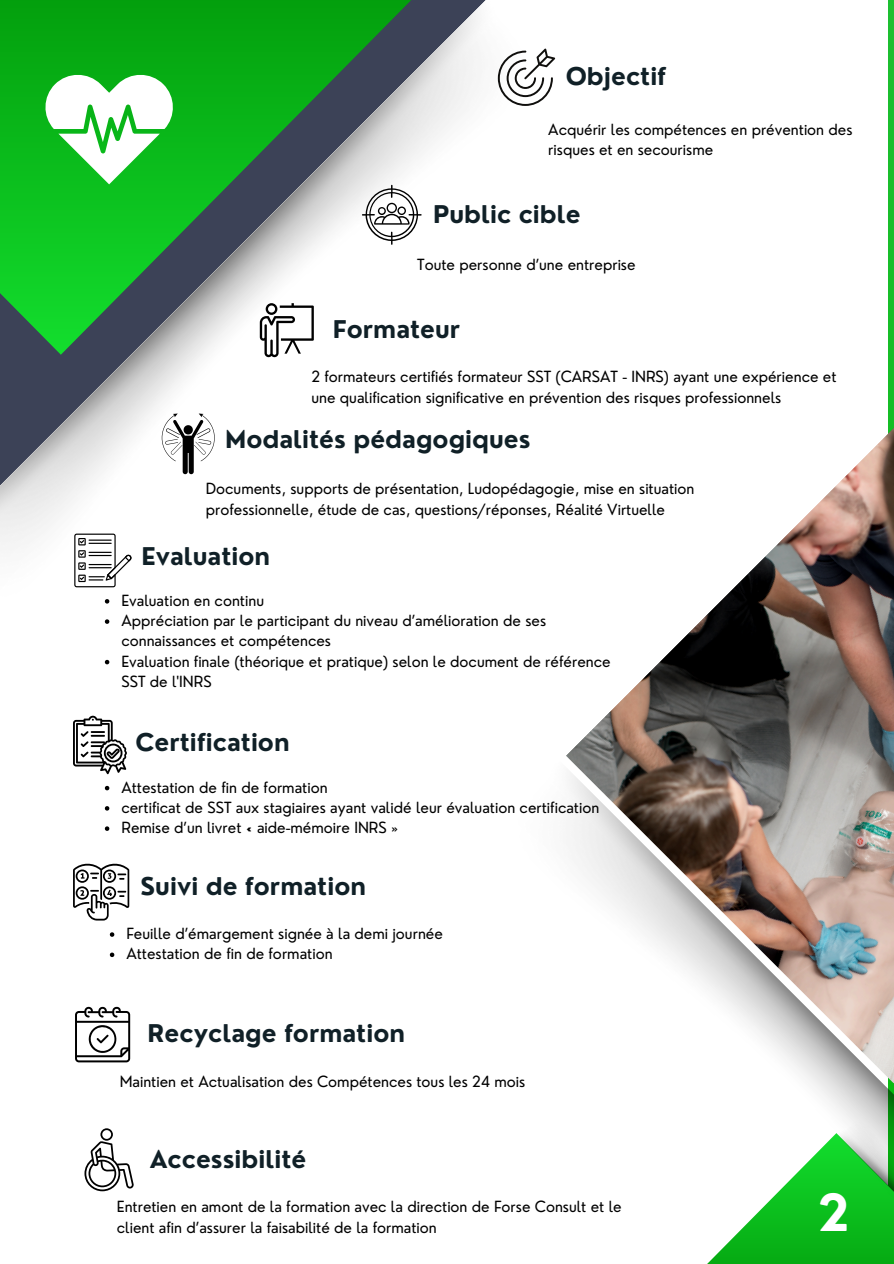
<style>
.page{position:relative;width:894px;height:1264px;background:#fff}
.page>*{position:absolute;margin:0;border:0;box-sizing:border-box;transform-origin:0 0}
.t1{font:700 49.5px "Nourd";color:#fff}
.t2{font:700 23.85px "Nourd";color:#102027}
.t3{font:15px/20.7px "Nourd";color:#000}
</style>
<div class="page">
<div style="left:887px;top:0;width:6px;height:1263px;background:#19be2b"></div>
<svg style="left:708px;top:1226px;width:128px;height:37px;fill:#08b317"></svg>
<div style="left:836px;top:1226px;width:57px;height:37px;background:#08b216"></div>
<img style="left:0;top:0;width:556px;height:623px">
<svg style="left:362px;top:185px;width:59px;height:60px"></svg>
<svg style="left:497px;top:49px;width:58px;height:57px"></svg>
<svg style="left:260px;top:303px;width:54px;height:54px"></svg>
<svg style="left:74px;top:533px;width:57px;height:54px"></svg>
<svg style="left:73px;top:715px;width:54px;height:59px"></svg>
<svg style="left:75px;top:1006px;width:55px;height:56px"></svg>
<svg style="left:73px;top:863px;width:56px;height:57px"></svg>
<svg style="left:162px;top:413px;width:52px;height:61px"></svg>
<svg style="left:105px;top:785px;width:4px;height:5px"></svg>
<svg style="left:105px;top:806px;width:4px;height:4px"></svg>
<svg style="left:105px;top:826px;width:4px;height:4px"></svg>
<svg style="left:110px;top:932px;width:4px;height:4px"></svg>
<svg style="left:110px;top:952px;width:4px;height:5px"></svg>
<img style="left:566px;top:428px;width:327px;height:329px">
<img style="left:567px;top:757px;width:326px;height:469px">
<svg style="left:84px;top:1128px;width:50px;height:63px"></svg>
<svg style="left:45px;top:75px;width:128px;height:109px"></svg>
<svg style="left:105px;top:599px;width:4px;height:4px"></svg>
<svg style="left:105px;top:619px;width:4px;height:5px"></svg>
<svg style="left:105px;top:660px;width:4px;height:4px"></svg>
<h1 class="t2" style="left:565px;top:61px;width:102px">Objectif</h1>
<p class="t3" style="left:548px;top:119px;width:306px">Acquérir les compétences en prévention des risques et en secourisme</p>
<h1 class="t2" style="left:433px;top:199px;width:149px">Public cible</h1>
<p class="t3" style="left:417px;top:254px;width:220px">Toute personne d’une entreprise</p>
<p class="t2" style="left:333px;top:314px;width:129px">Formateur</p>
<p class="t3" style="left:311px;top:366px;width:526px">2 formateurs certifiés formateur SST (CARSAT - INRS) ayant une expérience et une qualification significative en prévention des risques professionnels</p>
<p class="t2" style="left:225px;top:424px;width:307px">Modalités pédagogiques</p>
<h1 class="t3" style="left:206px;top:478px;width:490px">Documents, supports de présentation, Ludopédagogie, mise en situation professionnelle, étude de cas, questions/réponses, Réalité Virtuelle</h1>
<p class="t2" style="left:141px;top:541px;width:130px">Evaluation</p>
<p class="t3" style="left:121px;top:590px;width:144px">Evaluation en continu</p>
<p class="t3" style="left:121px;top:610px;width:426px;line-height:20.2px">Appréciation par le participant du niveau d’amélioration de ses connaissances et compétences</p>
<p class="t3" style="left:121px;top:651px;width:490px;line-height:20.2px">Evaluation finale (théorique et pratique) selon le document de référence<br>SST de l'INRS</p>
<p class="t2" style="left:136px;top:727px;width:155px">Certification</p>
<p class="t3" style="left:121px;top:776px;width:208px">Attestation de fin de formation</p>
<p class="t3" style="left:121px;top:797px;width:479px">certificat de SST aux stagiaires ayant validé leur évaluation certification</p>
<h1 class="t3" style="left:121px;top:817px;width:278px">Remise d’un livret « aide-mémoire INRS »</h1>
<p class="t2" style="left:140px;top:871px;width:227px">Suivi de formation</p>
<p class="t3" style="left:126px;top:923px;width:318px">Feuille d’émargement signée à la demi journée</p>
<h1 class="t3" style="left:126px;top:943px;width:208px">Attestation de fin de formation</h1>
<p class="t2" style="left:147px;top:1018px;width:259px">Recyclage formation</p>
<p class="t3" style="left:120px;top:1071px;width:407px">Maintien et Actualisation des Compétences tous les 24 mois</p>
<p class="t2" style="left:150px;top:1143px;width:158px">Accessibilité</p>
<p class="t3" style="left:117px;top:1196px;width:506px">Entretien en amont de la formation avec la direction de Forse Consult et le client afin d’assurer la faisabilité de la formation</p>
<h1 class="t1" style="left:817px;top:1181px;width:33px">2</h1>
</div>
